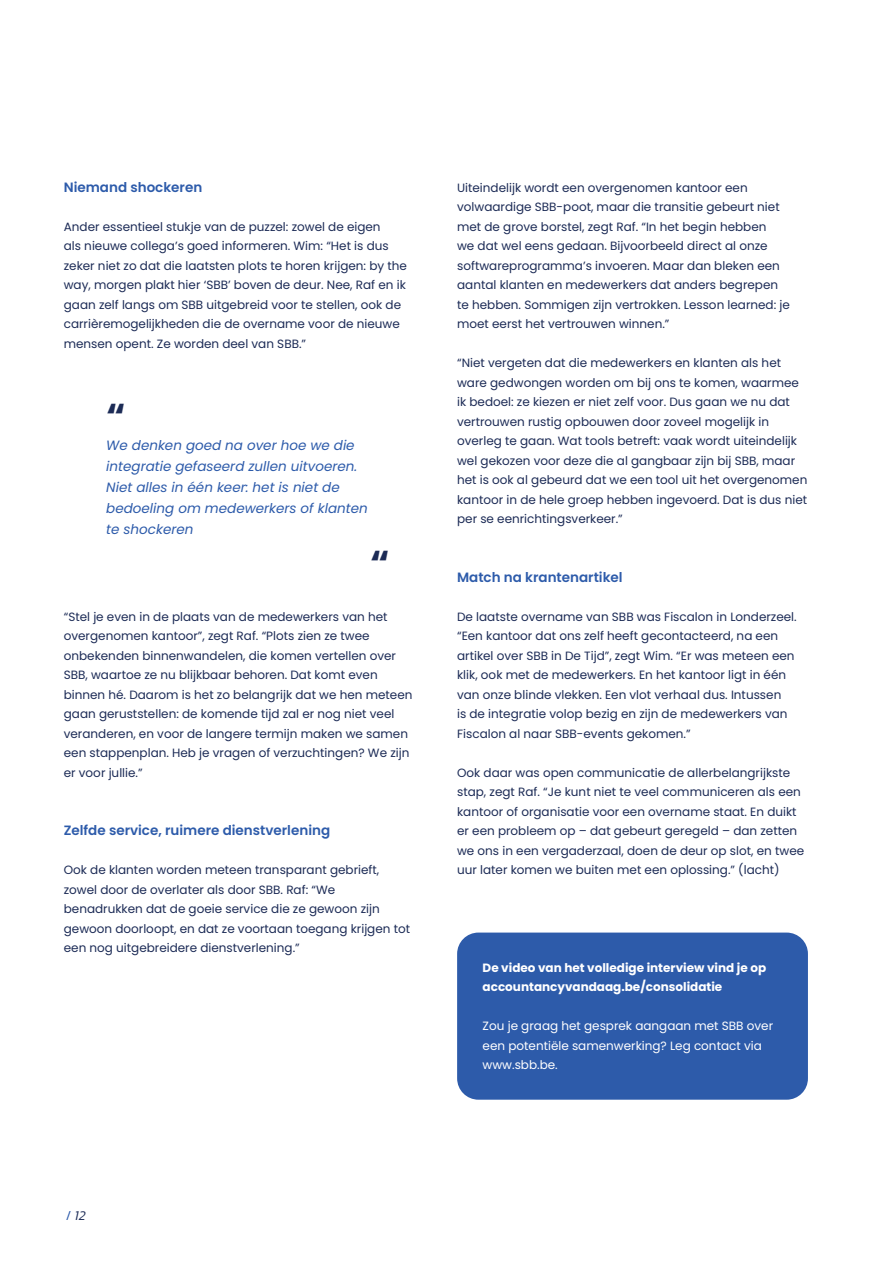
<style>
.page{position:relative;width:893px;height:1263px;background:#fff}
.page>*{position:absolute;margin:0;border:0;box-sizing:border-box;transform-origin:0 0}
.t1{font:700 36px "Poppins";color:#1c2b56}
.t2{font:italic 13.5px/21px "Poppins";color:#2d5baa}
.t3{font:600 13.5px "Poppins";color:#2d5baa}
.t4{font:italic 300 13.5px "Kanit";color:#1c2b56}
.t5{font:12px/19.5px "Poppins";color:#1c2b56}
.t6{font:12px/19.5px "Poppins";color:#fff}
.t7{font:700 12px/19.5px "Poppins";color:#fff}
.s1{font-style:normal;color:#2d5baa}
</style>
<div class="page">
<div style="left:457px;top:932px;width:351px;height:168px;background:#2d5baa;border-radius:21px"></div>
<p class="t3" style="left:64px;top:179px;width:140px">Niemand shockeren</p>
<p class="t5" style="left:64px;top:217px;width:345px">Ander essentieel stukje van de puzzel: zowel de eigen<br>als nieuwe collega’s goed informeren. Wim: “Het is dus zeker niet zo dat die laatsten plots te horen krijgen: by the way, morgen plakt hier ‘SBB’ boven de deur. Nee, Raf en ik gaan zelf langs om SBB uitgebreid voor te stellen, ook de carrièremogelijkheden die de overname voor de nieuwe mensen opent. Ze worden deel van SBB.”</p>
<h1 class="t1" style="left:106px;top:396px;width:21px">“</h1>
<p class="t2" style="left:106px;top:435px;width:263px">We denken goed na over hoe we die integratie gefaseerd zullen uitvoeren.<br>Niet alles in één keer: het is niet de bedoeling om medewerkers of klanten te shockeren</p>
<h1 class="t1" style="left:370px;top:543px;width:21px">“</h1>
<p class="t5" style="left:64px;top:607px;width:350px">“Stel je even in de plaats van de medewerkers van het overgenomen kantoor”, zegt Raf. “Plots zien ze twee onbekenden binnenwandelen, die komen vertellen over SBB, waartoe ze nu blijkbaar behoren. Dat komt even binnen hé. Daarom is het zo belangrijk dat we hen meteen gaan geruststellen: de komende tijd zal er nog niet veel veranderen, en voor de langere termijn maken we samen een stappenplan. Heb je vragen of verzuchtingen? We zijn er voor jullie.”</p>
<p class="t3" style="left:64px;top:823px;width:268px">Zelfde service, ruimere dienstverlening</p>
<p class="t5" style="left:64px;top:860px;width:348px">Ook de klanten worden meteen transparant gebrieft, zowel door de overlater als door SBB. Raf: “We benadrukken dat de goeie service die ze gewoon zijn gewoon doorloopt, en dat ze voortaan toegang krijgen tot een nog uitgebreidere dienstverlening.”</p>
<p class="t5" style="left:457px;top:178px;width:334px">Uiteindelijk wordt een overgenomen kantoor een volwaardige SBB-poot, maar die transitie gebeurt niet met de grove borstel, zegt Raf. “In het begin hebben<br>we dat wel eens gedaan. Bijvoorbeeld direct al onze softwareprogramma’s invoeren. Maar dan bleken een aantal klanten en medewerkers dat anders begrepen te hebben. Sommigen zijn vertrokken. Lesson learned: je moet eerst het vertrouwen winnen.”</p>
<p class="t5" style="left:457px;top:353px;width:352px">“Niet vergeten dat die medewerkers en klanten als het ware gedwongen worden om bij ons te komen, waarmee ik bedoel: ze kiezen er niet zelf voor. Dus gaan we nu dat vertrouwen rustig opbouwen door zoveel mogelijk in overleg te gaan. Wat tools betreft: vaak wordt uiteindelijk wel gekozen voor deze die al gangbaar zijn bij SBB, maar het is ook al gebeurd dat we een tool uit het overgenomen kantoor in de hele groep hebben ingevoerd. Dat is dus niet per se eenrichtingsverkeer.”</p>
<p class="t3" style="left:457px;top:569px;width:167px">Match na krantenartikel</p>
<p class="t5" style="left:457px;top:607px;width:341px">De laatste overname van SBB was Fiscalon in Londerzeel. “Een kantoor dat ons zelf heeft gecontacteerd, na een artikel over SBB in De Tijd”, zegt Wim. “Er was meteen een klik, ook met de medewerkers. En het kantoor ligt in één van onze blinde vlekken. Een vlot verhaal dus. Intussen<br>is de integratie volop bezig en zijn de medewerkers van Fiscalon al naar SBB-events gekomen.”</p>
<p class="t5" style="left:457px;top:763px;width:349px">Ook daar was open communicatie de allerbelangrijkste stap, zegt Raf. “Je kunt niet te veel communiceren als een kantoor of organisatie voor een overname staat. En duikt er een probleem op – dat gebeurt geregeld – dan zetten we ons in een vergaderzaal, doen de deur op slot, en twee uur later komen we buiten met een oplossing.” (lacht)</p>
<p class="t7" style="left:483px;top:958px;width:285px">De video van het volledige interview vind je op accountancyvandaag.be/consolidatie</p>
<p class="t6" style="left:483px;top:1016px;width:292px">Zou je graag het gesprek aangaan met SBB over een potentiële samenwerking? Leg contact via www.sbb.be.</p>
<p class="t4" style="left:66px;top:1206px;width:21px"><span class="s1">/</span> 12</p>
</div>
